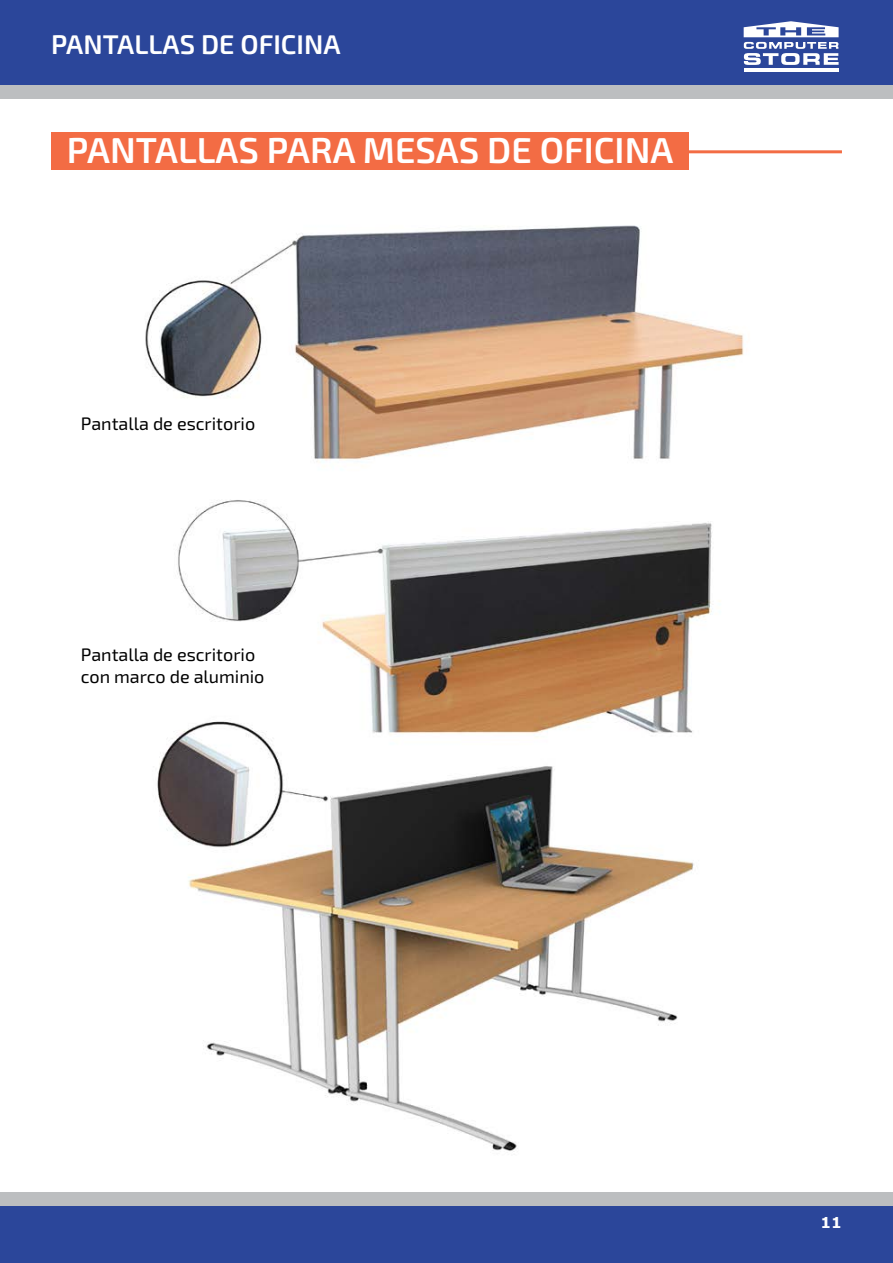
<style>
.page{position:relative;width:893px;height:1263px;background:#fff}
.page>*{position:absolute;margin:0;border:0;box-sizing:border-box;transform-origin:0 0}
.t1{font:600 36px "Exo 2";color:#fff}
.t2{font:600 27px "Exo 2";color:#fff}
.t3{font:18px/21.6px "Exo 2";color:#000}
.t4{font:700 15px "Verdana";color:#fff}
</style>
<div class="page">
<div style="left:0;top:1203px;width:893px;height:60px;background:#2b469a"></div>
<div style="left:0;top:0;width:893px;height:85px;background:#2b469a"></div>
<hr style="left:744px;top:68px;width:95px;height:4px;background:#fff">
<svg style="left:744px;top:21px;width:95px;height:44px"></svg>
<div style="left:0;top:85px;width:893px;height:14px;background:#bcbec0"></div>
<div style="left:0;top:1192px;width:893px;height:13px;background:#bcbec0"></div>
<hr style="left:96px;top:150px;width:746px;height:3px;background:#f36c44">
<div style="left:51px;top:132px;width:638px;height:38px;background:#f36c44"></div>
<img style="left:145px;top:225px;width:599px;height:927px">
<h2 class="t2" style="left:51px;top:29px;width:291px">PANTALLAS DE OFICINA</h2>
<h1 class="t1" style="left:67px;top:129px;width:608px">PANTALLAS PARA MESAS DE OFICINA</h1>
<p class="t3" style="left:81px;top:413px;width:176px">Pantalla de escritorio</p>
<p class="t3" style="left:81px;top:644px;width:185px">Pantalla de escritorio con marco de aluminio</p>
<p class="t4" style="left:821px;top:1212px;width:23px">11</p>
</div>
